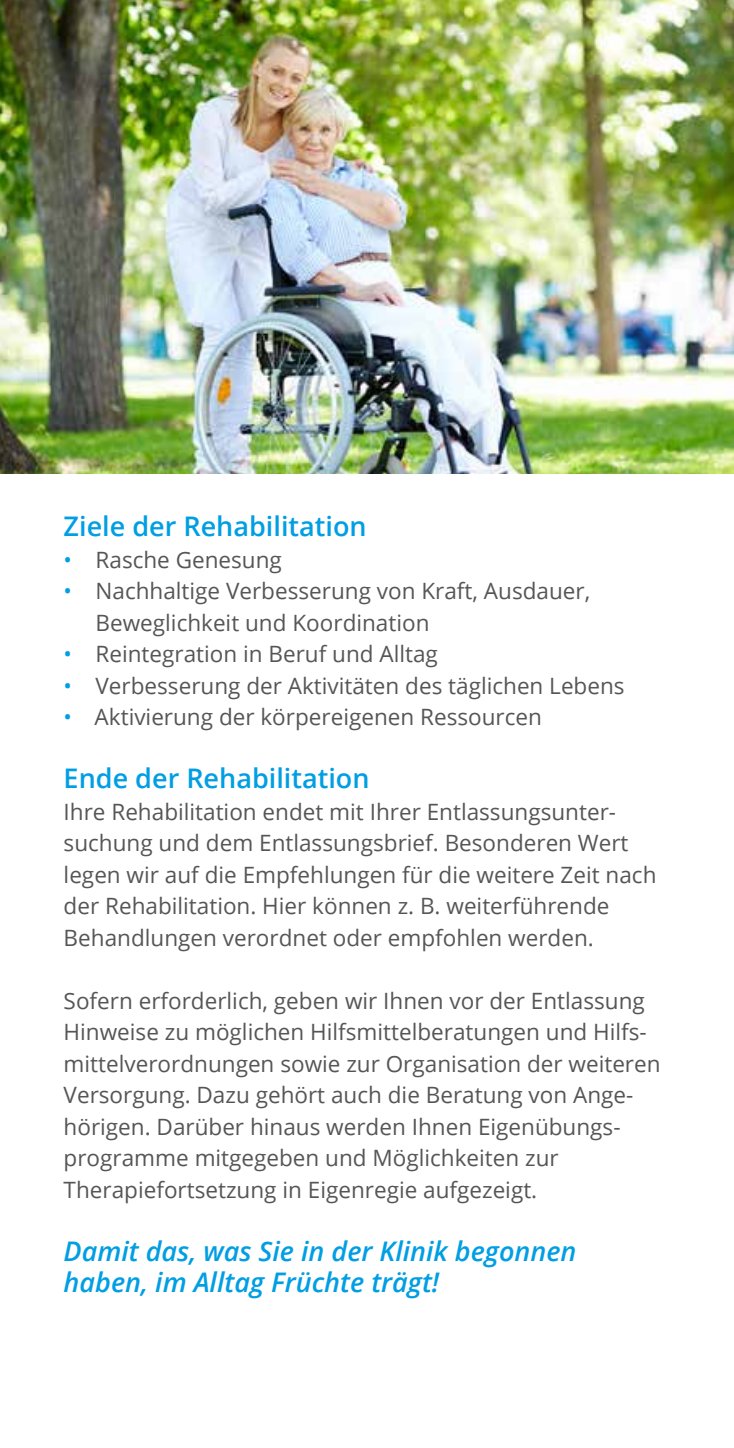
<style>
.page{position:relative;width:734px;height:1448px;background:#fff}
.page>*{position:absolute;margin:0;border:0;box-sizing:border-box;transform-origin:0 0}
.t1{font:italic 600 27px/31.5px "Open Sans";color:#009ee3}
.t2{font:600 27px "Open Sans";color:#009ee3}
.t3{font:22.5px/31.5px "Open Sans";color:#565655}
.s1{color:#009ee3}
</style>
<div class="page">
<img style="left:0;top:0;width:733px;height:473px">
<p class="t2" style="left:64px;top:508px;width:304px">Ziele der Rehabilitation</p>
<p class="t3" style="left:64px;top:543px;width:220px"><span class="s1">•</span> Rasche Genesung</p>
<p class="t3" style="left:96px;top:575px;width:496px;text-indent:-32px"><span class="s1">•</span> Nachhaltige Verbesserung von Kraft, Ausdauer,<br>Beweglichkeit und Koordination</p>
<p class="t3" style="left:64px;top:638px;width:376px"><span class="s1">•</span> Reintegration in Beruf und Alltag</p>
<p class="t3" style="left:64px;top:669px;width:562px"><span class="s1">•</span> Verbesserung der Aktivitäten des täglichen Lebens</p>
<p class="t3" style="left:64px;top:701px;width:479px"><span class="s1">•</span> Aktivierung der körpereigenen Ressourcen</p>
<p class="t2" style="left:64px;top:760px;width:307px">Ende der Rehabilitation</p>
<p class="t3" style="left:64px;top:795px;width:594px">Ihre Rehabilitation endet mit Ihrer Entlassungsunter&shy;suchung und dem Entlassungsbrief. Besonderen Wert legen wir auf die Empfehlungen für die weitere Zeit nach der Rehabilitation. Hier können z. B. weiterführende Behandlungen verordnet oder empfohlen werden.</p>
<p class="t3" style="left:64px;top:984px;width:598px">Sofern erforderlich, geben wir Ihnen vor der Entlassung Hinweise zu möglichen Hilfsmittelberatungen und Hilfs&shy;mittelverordnungen sowie zur Organisation der weiteren Versorgung. Dazu gehört auch die Beratung von Ange&shy;hörigen. Darüber hinaus werden Ihnen Eigenübungs&shy;programme mitgegeben und Möglichkeiten zur Therapiefortsetzung in Eigenregie aufgezeigt.</p>
<p class="t1" style="left:64px;top:1235px;width:514px">Damit das, was Sie in der Klinik begonnen haben, im Alltag Früchte trägt!</p>
</div>
